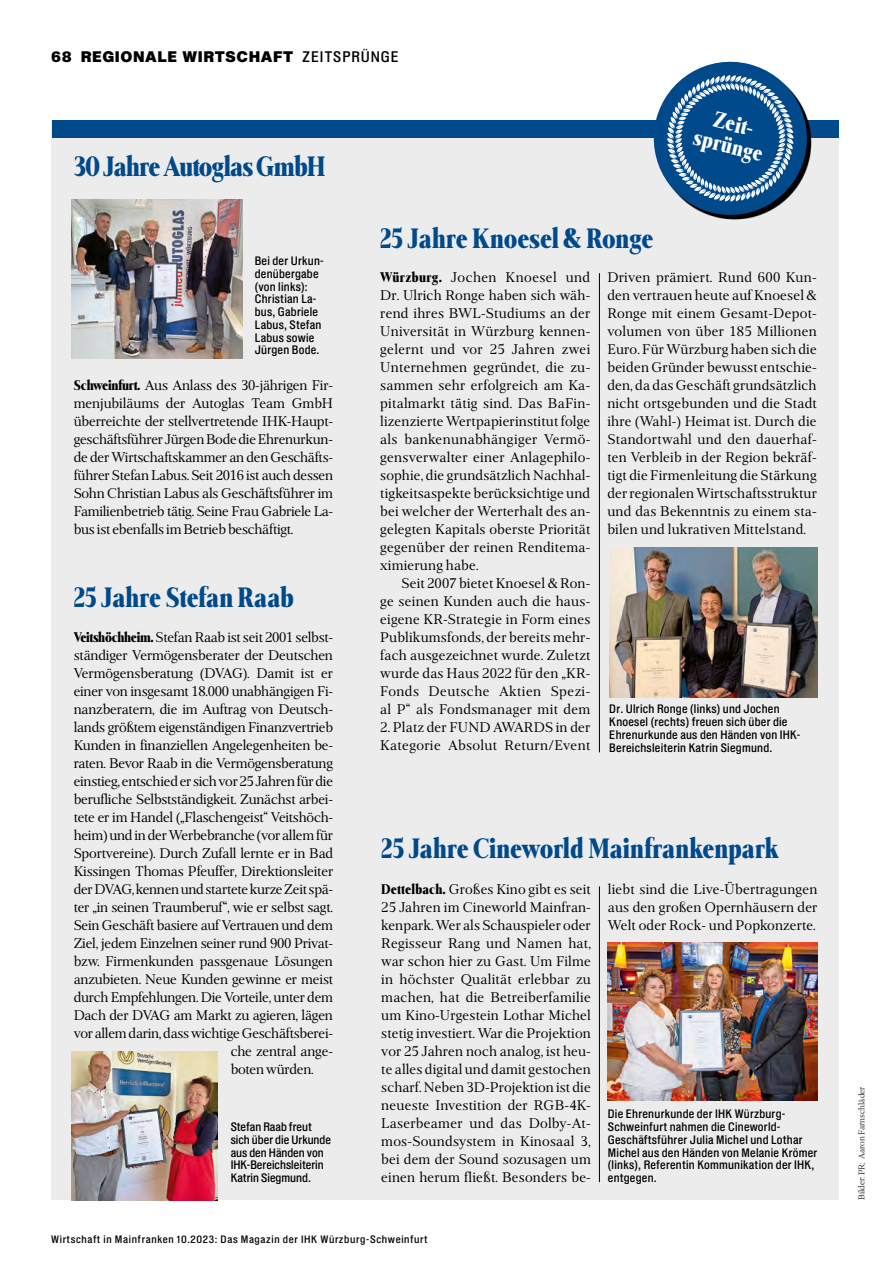
<style>
.page{position:relative;width:893px;height:1263px;background:#fff}
.page>*{position:absolute;margin:0;border:0;box-sizing:border-box;transform-origin:0 0}
.WiM_Head_klein{font:800 30px "Frontis Condensed";letter-spacing:-.005em;color:#00498a;scale:.96 1}
.WiM_Head_klein-2{font:800 30px "Frontis Condensed";letter-spacing:-.03em;color:#00498a;scale:.96 1}
.t1{font:800 24px/22.5px "Frontis Condensed";color:#fff;text-align:center;scale:.96 1}
.WiM_Gtx_OHNE_Einzug{font:15px/18px "Frontis";letter-spacing:-.02em;color:#000;text-align:justify}
.WiM_Gtx_Einzug{font:15px/18px "Frontis";letter-spacing:.01em;color:#000;text-align:justify}
.t2{font:15px "Shapiro Pro 96 Super";letter-spacing:.04em;color:#000}
.WiM_BU{font:12px/12.8px "Shapiro Pro 52 Middle";letter-spacing:.02em;color:#000}
.WiM_BU-2{font:12px/12.8px "Shapiro Pro 52 Middle";color:#000}
.t3{font:10.5px "Shapiro Pro 52 Middle";letter-spacing:.06em;color:#000}
.t4{font:300 9px "Frontis";color:#000}
.s1{font-family:"Shapiro Pro 52 Middle"}
.s2{font-family:"Frontis Condensed";font-weight:800}
</style>
<div class="page">
<div style="left:51px;top:120px;width:787px;height:1080px;background:#ececed"></div>
<div style="left:52px;top:120px;width:786px;height:18px;background:#00498a"></div>
<svg style="left:653px;top:61px;width:159px;height:159px"></svg>
<img style="left:72px;top:199px;width:170px;height:160px">
<img style="left:72px;top:1052px;width:146px;height:148px">
<img style="left:607px;top:943px;width:210px;height:157px">
<img style="left:609px;top:548px;width:208px;height:149px">
<hr style="left:599px;top:273px;width:1px;height:479px;background:#000">
<hr style="left:599px;top:886px;width:1px;height:296px;background:#000">
<p class="t2" style="left:51px;top:46px;width:349px">68 REGIONALE WIRTSCHAFT <span class="s1">ZEITSPRÜNGE</span></p>
<p class="WiM_Head_klein-2" style="left:74px;top:145px;width:264px">30 Jahre Autoglas GmbH</p>
<p class="t1" style="left:702px;top:104px;width:75px;rotate:14deg">Zeit&shy;sprünge</p>
<p class="WiM_BU" style="left:255px;top:255px;width:70px">Bei der Urkun&shy;denübergabe (von links):<br>Christian La&shy;bus, Gabriele<br>Labus, Stefan<br>Labus sowie<br>Jürgen Bode.</p>
<p class="WiM_Gtx_OHNE_Einzug" style="left:74px;top:376px;width:261px"><span class="s2">Schweinfurt.</span> Aus Anlass des 30-jährigen Fir&shy;menjubiläums der Autoglas Team GmbH überreichte der stellvertretende IHK-Haupt&shy;geschäftsführer Jürgen Bode die Ehrenurkun&shy;de der Wirtschaftskammer an den Geschäfts&shy;führer Stefan Labus. Seit 2016 ist auch dessen Sohn Christian Labus als Geschäftsführer im Familienbetrieb tätig. Seine Frau Gabriele La&shy;bus ist ebenfalls im Betrieb beschäftigt.</p>
<p class="WiM_Head_klein" style="left:74px;top:577px;width:231px">25 Jahre Stefan Raab</p>
<p class="WiM_Gtx_OHNE_Einzug" style="left:74px;top:628px;width:261px"><span class="s2">Veitshöchheim.</span> Stefan Raab ist seit 2001 selbst-</p>
<p class="WiM_Gtx_OHNE_Einzug" style="left:74px;top:646px;width:261px">ständiger Vermögensberater der Deutschen</p>
<p class="WiM_Gtx_OHNE_Einzug" style="left:74px;top:664px;width:261px">Vermögensberatung (DVAG). Damit ist er</p>
<p class="WiM_Gtx_OHNE_Einzug" style="left:74px;top:682px;width:261px">einer von insgesamt 18.000 unabhängigen Fi-</p>
<p class="WiM_Gtx_OHNE_Einzug" style="left:74px;top:700px;width:261px">nanzberatern, die im Auftrag von Deutsch-</p>
<p class="WiM_Gtx_OHNE_Einzug" style="left:74px;top:718px;width:261px">lands größtem eigenständigen Finanzvertrieb</p>
<p class="WiM_Gtx_OHNE_Einzug" style="left:74px;top:736px;width:261px">Kunden in finanziellen Angelegenheiten be-</p>
<p class="WiM_Gtx_OHNE_Einzug" style="left:74px;top:754px;width:261px">raten. Bevor Raab in die Vermögensberatung</p>
<p class="WiM_Gtx_OHNE_Einzug" style="left:74px;top:772px;width:261px">einstieg, entschied er sich vor 25 Jahren für die</p>
<p class="WiM_Gtx_OHNE_Einzug" style="left:74px;top:790px;width:261px">berufliche Selbstständigkeit. Zunächst arbei-</p>
<p class="WiM_Gtx_OHNE_Einzug" style="left:74px;top:808px;width:261px">tete er im Handel („Flaschengeist“ Veitshöch-</p>
<p class="WiM_Gtx_OHNE_Einzug" style="left:74px;top:826px;width:261px">heim) und in der Werbebranche (vor allem für</p>
<p class="WiM_Gtx_OHNE_Einzug" style="left:74px;top:844px;width:261px">Sportvereine). Durch Zufall lernte er in Bad</p>
<p class="WiM_Gtx_OHNE_Einzug" style="left:74px;top:862px;width:261px">Kissingen Thomas Pfeuffer, Direktionsleiter</p>
<p class="WiM_Gtx_OHNE_Einzug" style="left:74px;top:880px;width:261px">der DVAG, kennen und startete kurze Zeit spä-</p>
<p class="WiM_Gtx_OHNE_Einzug" style="left:74px;top:898px;width:261px">ter „in seinen Traumberuf“, wie er selbst sagt.</p>
<p class="WiM_Gtx_OHNE_Einzug" style="left:74px;top:916px;width:261px">Sein Geschäft basiere auf Vertrauen und dem</p>
<p class="WiM_Gtx_OHNE_Einzug" style="left:74px;top:934px;width:261px">Ziel, jedem Einzelnen seiner rund 900 Privat-</p>
<p class="WiM_Gtx_OHNE_Einzug" style="left:74px;top:952px;width:261px">bzw. Firmenkunden passgenaue Lösungen</p>
<p class="WiM_Gtx_OHNE_Einzug" style="left:74px;top:970px;width:261px">anzubieten. Neue Kunden gewinne er meist</p>
<p class="WiM_Gtx_OHNE_Einzug" style="left:74px;top:988px;width:261px">durch Empfehlungen. Die Vorteile, unter dem</p>
<p class="WiM_Gtx_OHNE_Einzug" style="left:74px;top:1006px;width:261px">Dach der DVAG am Markt zu agieren, lägen</p>
<p class="WiM_Gtx_OHNE_Einzug" style="left:74px;top:1024px;width:261px">vor allem darin, dass wichtige Geschäftsberei-</p>
<p class="WiM_Gtx_OHNE_Einzug" style="left:231px;top:1042px;width:104px">che zentral ange-</p>
<p class="WiM_Gtx_OHNE_Einzug" style="left:231px;top:1060px;width:85px">boten würden.</p>
<p class="WiM_BU-2" style="left:231px;top:1121px;width:102px">Stefan Raab freut sich über die Urkunde aus den Händen von<br>IHK-Bereichsleiterin<br>Katrin Siegmund.</p>
<p class="WiM_Head_klein" style="left:380px;top:218px;width:286px">25 Jahre Knoesel &amp; Ronge</p>
<p class="WiM_Gtx_OHNE_Einzug" style="left:380px;top:268px;width:212px"><span class="s2">Würzburg.</span> Jochen Knoesel und Dr. Ulrich Ronge haben sich wäh&shy;rend ihres BWL-Studiums an der Universität in Würzburg kennen&shy;gelernt und vor 25 Jahren zwei Unternehmen gegründet, die zu&shy;sammen sehr erfolgreich am Ka&shy;pitalmarkt tätig sind. Das BaFin&shy;lizenzierte Wertpapierinstitut folge als bankenunabhängiger Vermö&shy;gensverwalter einer Anlagephilo&shy;sophie, die grundsätzlich Nachhal&shy;tigkeitsaspekte berücksichtige und bei welcher der Werterhalt des an&shy;gelegten Kapitals oberste Priorität gegenüber der reinen Renditema&shy;ximierung habe.</p>
<p class="WiM_Gtx_Einzug" style="left:380px;top:574px;width:212px;text-indent:21px">Seit 2007 bietet Knoesel &amp; Ron&shy;ge seinen Kunden auch die haus&shy;eigene KR-Strategie in Form eines Publikumsfonds, der bereits mehr&shy;fach ausgezeichnet wurde. Zuletzt wurde das Haus 2022 für den „KR-Fonds Deutsche Aktien Spezi&shy;al P“ als Fondsmanager mit dem</p>
<p class="WiM_Gtx_Einzug" style="left:380px;top:718px;width:212px">2. Platz der FUND AWARDS in der<br>Kategorie Absolut Return/Event</p>
<p class="WiM_Gtx_Einzug" style="left:607px;top:268px;width:211px">Driven prämiert. Rund 600 Kun&shy;den vertrauen heute auf Knoesel &amp; Ronge mit einem Gesamt-Depot&shy;volumen von über 185 Millionen Euro. Für Würzburg haben sich die beiden Gründer bewusst entschie&shy;den, da das Geschäft grundsätzlich nicht ortsgebunden und die Stadt ihre (Wahl-) Heimat ist. Durch die Standortwahl und den dauerhaf&shy;ten Verbleib in der Region bekräf&shy;tigt die Firmenleitung die Stärkung der regionalen Wirtschaftsstruktur und das Bekenntnis zu einem sta&shy;bilen und lukrativen Mittelstand.</p>
<p class="WiM_BU" style="left:609px;top:703px;width:192px">Dr. Ulrich Ronge (links) und Jochen Knoesel (rechts) freuen sich über die Ehrenurkunde aus den Händen von IHK-Bereichsleiterin Katrin Siegmund.</p>
<p class="WiM_Head_klein" style="left:381px;top:828px;width:415px">25 Jahre Cineworld Mainfrankenpark</p>
<p class="WiM_Gtx_OHNE_Einzug" style="left:381px;top:880px;width:211px"><span class="s2">Dettelbach.</span> Großes Kino gibt es seit 25 Jahren im Cineworld Mainfran&shy;kenpark. Wer als Schauspieler oder Regisseur Rang und Namen hat, war schon hier zu Gast. Um Filme in höchster Qualität erlebbar zu machen, hat die Betreiberfamilie um Kino-Urgestein Lothar Michel stetig investiert. War die Projektion vor 25 Jahren noch analog, ist heu&shy;te alles digital und damit gestochen scharf. Neben 3D-Projektion ist die neueste Investition der RGB-4K-Laserbeamer und das Dolby-At&shy;mos-Soundsystem in Kinosaal 3, bei dem der Sound sozusagen um einen herum fließt. Besonders be-</p>
<p class="WiM_Gtx_OHNE_Einzug" style="left:608px;top:880px;width:211px">liebt sind die Live-Übertragungen aus den großen Opernhäusern der Welt oder Rock- und Popkonzerte.</p>
<p class="WiM_BU" style="left:608px;top:1108px;width:211px">Die Ehrenurkunde der IHK Würzburg-Schweinfurt nahmen die Cineworld-Geschäftsführer Julia Michel und Lothar Michel aus den Händen von Melanie Krömer (links), Referentin Kommunikation der IHK, entgegen.</p>
<p class="t3" style="left:51px;top:1232px;width:378px">Wirtschaft in Mainfranken 10.2023: Das Magazin der IHK Würzburg-Schweinfurt</p>
<p class="t4" style="left:856px;top:1200px;width:115px;rotate:-90deg">Bilder: PR; Aaron Farnschläder</p>
</div>
